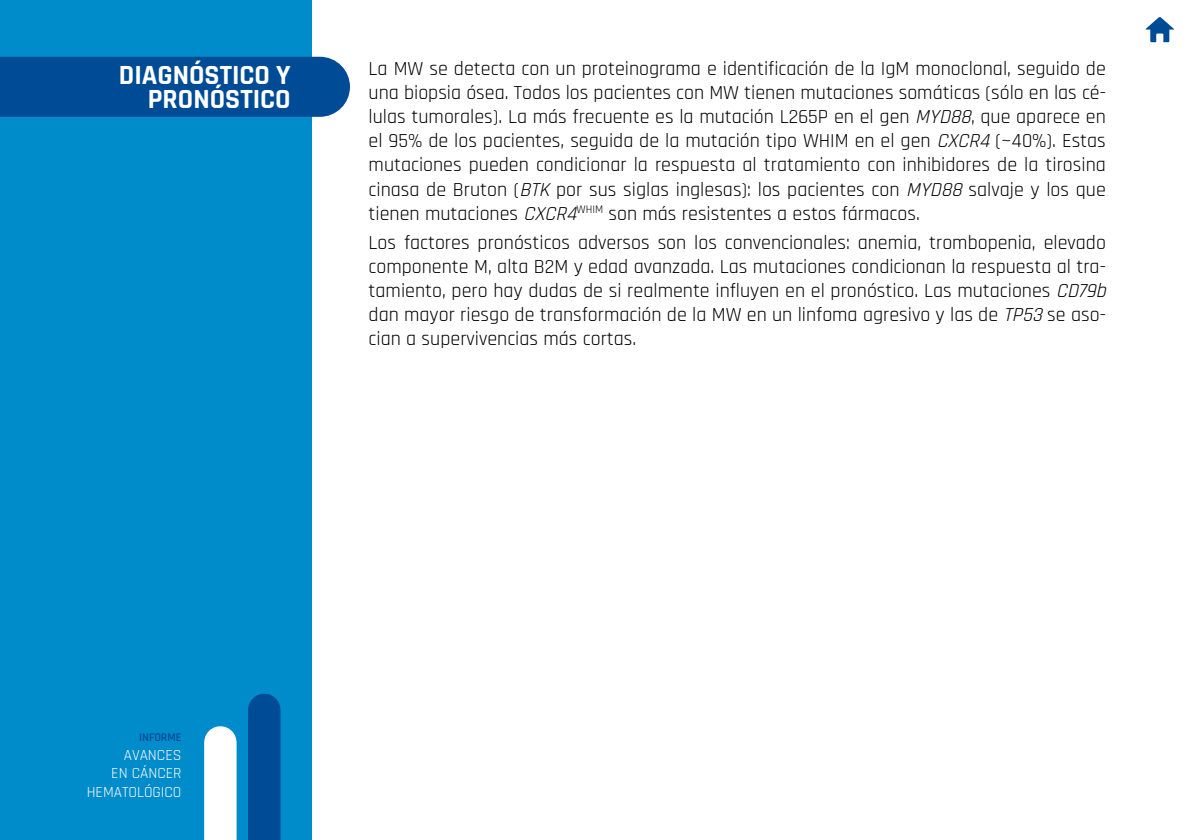
<style>
.page{position:relative;width:1191px;height:840px;background:#fff}
.page>*{position:absolute;margin:0;border:0;box-sizing:border-box;transform-origin:0 0}
.Ladillo{font:700 28px/24px "Rajdhani";color:#fff;text-align:right}
.Texto{font:20px/24px "Rajdhani";color:#000;text-align:justify}
.t1{font:15.4px/18.6px "Rajdhani";color:#fff;text-align:right}
.t2{font:600 11.8px "Rajdhani";color:#004b96}
.s1{font-style:italic}
</style>
<div class="page">
<div style="left:0;top:0;width:312px;height:839px;background:#008bcb"></div>
<svg style="left:1145px;top:17px;width:29px;height:25px"></svg>
<div style="left:204px;top:742px;width:32px;height:97px;background:#fff"></div>
<div style="left:248px;top:709px;width:32px;height:130px;background:#004b96"></div>
<div style="left:0;top:57px;width:350px;height:60px;background:#004b96"></div>
<p class="Ladillo" style="left:119px;top:64px;width:173px">DIAGNÓSTICO Y<br>PRONÓSTICO</p>
<p class="Texto" style="left:369px;top:58px;width:739px">La MW se detecta con un proteinograma e identificación de la IgM monoclonal, seguido de una biopsia ósea. Todos los pacientes con MW tienen mutaciones somáticas (sólo en las cé&shy;lulas tumorales). La más frecuente es la mutación L265P en el gen <span class="s1">MYD88</span>, que aparece en el 95% de los pacientes, seguida de la mutación tipo WHIM en el gen <span class="s1">CXCR4</span> (~40%). Estas mutaciones pueden condicionar la respuesta al tratamiento con inhibidores de la tirosina cinasa de Bruton (<span class="s1">BTK</span> por sus siglas inglesas): los pacientes con <span class="s1">MYD88</span> salvaje y los que tienen mutaciones <span class="s1">CXCR4</span><sup>WHIM</sup> son más resistentes a estos fármacos.</p>
<p class="Texto" style="left:369px;top:231px;width:744px;text-align:left">Los factores pronósticos adversos son los convencionales: anemia, trombopenia, elevado componente M, alta B2M y edad avanzada. Las mutaciones condicionan la respuesta al tra&shy;tamiento, pero hay dudas de si realmente influyen en el pronóstico. Las mutaciones <span class="s1">CD79b </span>dan mayor riesgo de transformación de la MW en un linfoma agresivo y las de <span class="s1">TP53</span> se aso&shy;cian a supervivencias más cortas.</p>
<p class="t2" style="left:139px;top:729px;width:44px">INFORME</p>
<p class="t1" style="left:87px;top:745px;width:96px">AVANCES<br>EN CÁNCER<br>HEMATOLÓGICO</p>
</div>
